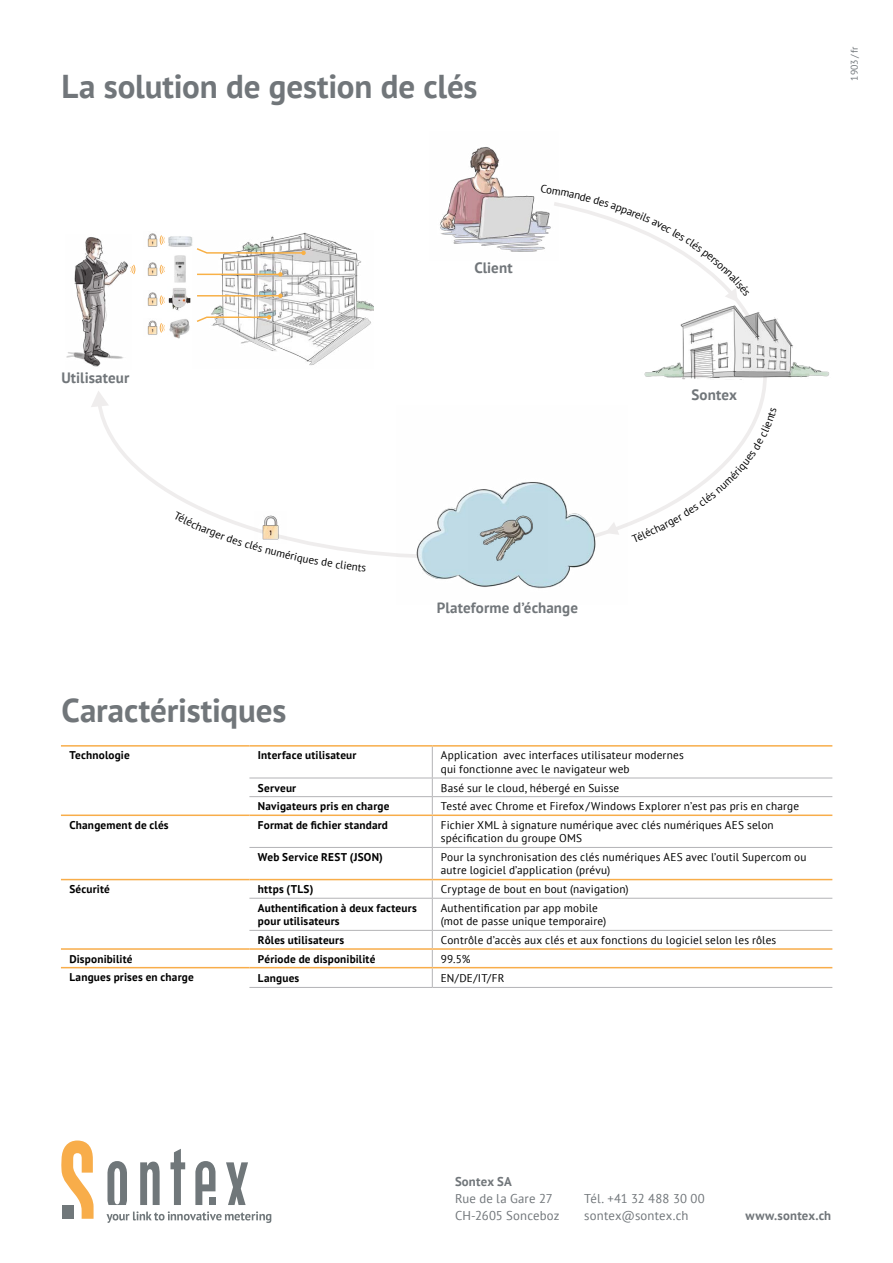
<style>
.page{position:relative;width:893px;height:1263px;background:#fff}
.page>*{position:absolute;margin:0;border:0;box-sizing:border-box;transform-origin:0 0}
.t1{font:700 33px "PT Sans";letter-spacing:-.005em;color:#71767a}
.t2{font:700 15px "PT Sans";letter-spacing:.005em;color:#71767a}
.t3{font:12.75px/17.2px "PT Sans";letter-spacing:.01em;color:#71767a}
.t4{font:700 12.75px "PT Sans";letter-spacing:.015em;color:#71767a}
.t5{font:11.25px/13.5px "PT Sans";letter-spacing:.015em;color:#000}
.t6{font:700 11.25px/13.5px "PT Sans";letter-spacing:.015em;color:#000}
.t7{font:10.95px "PT Sans";color:#000}
.t8{font:9.75px "PT Sans";color:#71767a}
</style>
<div class="page">
<svg style="left:91px;top:391px;width:17px;height:16px"></svg>
<img style="left:197px;top:232px;width:176px;height:133px">
<img style="left:644px;top:302px;width:185px;height:89px">
<img style="left:397px;top:482px;width:231px;height:107px">
<img style="left:66px;top:237px;width:62px;height:130px">
<img style="left:468px;top:493px;width:80px;height:80px">
<svg style="left:161px;top:295px;width:4px;height:10px"></svg>
<svg style="left:161px;top:265px;width:4px;height:9px"></svg>
<svg style="left:130px;top:265px;width:5px;height:9px"></svg>
<svg style="left:161px;top:235px;width:4px;height:10px"></svg>
<svg style="left:161px;top:323px;width:4px;height:10px"></svg>
<hr style="left:197px;top:274px;width:84px;height:1px;background:#f9b146">
<svg style="left:278px;top:272px;width:5px;height:5px"></svg>
<svg style="left:196px;top:247px;width:110px;height:8px"></svg>
<hr style="left:197px;top:295px;width:84px;height:1px;background:#f9b146">
<svg style="left:278px;top:294px;width:5px;height:4px"></svg>
<svg style="left:196px;top:315px;width:75px;height:8px"></svg>
<img style="left:147px;top:233px;width:14px;height:14px">
<img style="left:147px;top:262px;width:14px;height:14px">
<img style="left:147px;top:292px;width:14px;height:14px">
<img style="left:147px;top:320px;width:14px;height:15px">
<img style="left:168px;top:236px;width:25px;height:11px">
<img style="left:174px;top:255px;width:12px;height:28px">
<img style="left:168px;top:288px;width:23px;height:23px">
<img style="left:169px;top:319px;width:21px;height:20px">
<img style="left:440px;top:147px;width:101px;height:105px">
<hr style="left:249px;top:778px;width:183px;height:1px;background:#b3b3b6">
<hr style="left:249px;top:796px;width:183px;height:1px;background:#b3b3b6">
<hr style="left:249px;top:898px;width:183px;height:1px;background:#b3b3b6">
<hr style="left:249px;top:987px;width:183px;height:1px;background:#b3b3b6">
<hr style="left:432px;top:778px;width:400px;height:1px;background:#b3b3b6">
<hr style="left:432px;top:796px;width:400px;height:1px;background:#b3b3b6">
<hr style="left:432px;top:898px;width:400px;height:1px;background:#b3b3b6">
<hr style="left:432px;top:987px;width:400px;height:1px;background:#b3b3b6">
<hr style="left:249px;top:847px;width:183px;height:1px;background:#b3b3b6">
<hr style="left:432px;top:847px;width:400px;height:1px;background:#b3b3b6">
<hr style="left:249px;top:930px;width:183px;height:1px;background:#b3b3b6">
<hr style="left:432px;top:930px;width:400px;height:1px;background:#b3b3b6">
<hr style="left:432px;top:814px;width:400px;height:2px;background:#f8ad4a">
<hr style="left:432px;top:816px;width:1px;height:31px;background:#b3b3b6">
<hr style="left:432px;top:848px;width:1px;height:31px;background:#b3b3b6">
<hr style="left:432px;top:898px;width:1px;height:32px;background:#b3b3b6">
<hr style="left:432px;top:747px;width:1px;height:31px;background:#b3b3b6">
<svg style="left:432px;top:778px;width:1px;height:36px"></svg>
<svg style="left:432px;top:880px;width:1px;height:18px"></svg>
<svg style="left:432px;top:931px;width:1px;height:56px"></svg>
<hr style="left:61px;top:814px;width:188px;height:2px;background:#f8ad4a">
<hr style="left:249px;top:814px;width:183px;height:2px;background:#f8ad4a">
<hr style="left:61px;top:745px;width:188px;height:2px;background:#f8ad4a">
<hr style="left:61px;top:879px;width:188px;height:1px;background:#f8ad4a">
<hr style="left:61px;top:948px;width:188px;height:2px;background:#f8ad4a">
<hr style="left:61px;top:967px;width:188px;height:1px;background:#f8ad4a">
<hr style="left:249px;top:745px;width:183px;height:2px;background:#f8ad4a">
<hr style="left:432px;top:745px;width:400px;height:2px;background:#f8ad4a">
<hr style="left:249px;top:879px;width:183px;height:1px;background:#f8ad4a">
<hr style="left:432px;top:879px;width:400px;height:1px;background:#f8ad4a">
<hr style="left:249px;top:948px;width:183px;height:2px;background:#f8ad4a">
<hr style="left:432px;top:948px;width:400px;height:2px;background:#f8ad4a">
<hr style="left:249px;top:967px;width:183px;height:1px;background:#f8ad4a">
<hr style="left:432px;top:967px;width:400px;height:1px;background:#f8ad4a">
<svg style="left:61px;top:1140px;width:33px;height:79px"></svg>
<svg style="left:170px;top:1149px;width:15px;height:56px"></svg>
<svg style="left:226px;top:1162px;width:22px;height:43px"></svg>
<div style="left:209px;top:1197px;width:7px;height:8px;background:#70777a"></div>
<svg style="left:195px;top:1161px;width:20px;height:44px"></svg>
<svg style="left:140px;top:1161px;width:20px;height:44px"></svg>
<svg style="left:107px;top:1161px;width:20px;height:44px"></svg>
<svg style="left:106px;top:1211px;width:165px;height:12px"></svg>
<svg style="left:541px;top:202px;width:199px;height:100px"></svg>
<svg style="left:203px;top:511px;width:130px;height:38px"></svg>
<svg style="left:631px;top:407px;width:131px;height:118px"></svg>
<h1 class="t1" style="left:62px;top:65px;width:417px">La solution de gestion de clés</h1>
<h2 class="t2" style="left:61px;top:367px;width:70px">Utilisateur</h2>
<h2 class="t2" style="left:474px;top:258px;width:40px">Client</h2>
<p class="t8" style="left:848px;top:81px;width:35px;rotate:-90deg">1903/fr</p>
<h2 class="t2" style="left:691px;top:385px;width:47px">Sontex</h2>
<p class="t7" style="left:337px;top:557px;width:18px;rotate:8deg">clie</p>
<h2 class="t2" style="left:437px;top:598px;width:143px">Plateforme d’échange</h2>
<h1 class="t1" style="left:62px;top:689px;width:226px">Caractéristiques</h1>
<p class="t6" style="left:69px;top:748px;width:62px">Technologie</p>
<p class="t6" style="left:258px;top:748px;width:100px">Interface utilisateur</p>
<p class="t5" style="left:441px;top:748px;width:244px">Application avec interfaces utilisateur modernes qui fonctionne avec le navigateur web</p>
<p class="t6" style="left:258px;top:781px;width:40px">Serveur</p>
<p class="t5" style="left:441px;top:780px;width:180px">Basé sur le cloud, hébergé en Suisse</p>
<p class="t6" style="left:258px;top:799px;width:133px">Navigateurs pris en charge</p>
<p class="t5" style="left:441px;top:799px;width:360px">Testé avec Chrome et Firefox/Windows Explorer n’est pas pris en charge</p>
<p class="t6" style="left:69px;top:818px;width:101px">Changement de clés</p>
<p class="t6" style="left:258px;top:818px;width:132px">Format de fichier standard</p>
<p class="t5" style="left:441px;top:818px;width:334px">Fichier XML à signature numérique avec clés numériques AES selon spécification du groupe OMS</p>
<p class="t6" style="left:258px;top:850px;width:127px">Web Service REST (JSON)</p>
<p class="t5" style="left:441px;top:850px;width:367px">Pour la synchronisation des clés numériques AES avec l’outil Supercom ou autre logiciel d’application (prévu)</p>
<p class="t6" style="left:69px;top:882px;width:42px">Sécurité</p>
<p class="t6" style="left:258px;top:882px;width:57px">https (TLS)</p>
<p class="t5" style="left:441px;top:882px;width:189px">Cryptage de bout en bout (navigation)</p>
<p class="t6" style="left:258px;top:901px;width:160px">Authentification à deux facteurs pour utilisateurs</p>
<p class="t5" style="left:441px;top:901px;width:167px">Authentification par app mobile (mot de passe unique temporaire)</p>
<p class="t6" style="left:258px;top:933px;width:88px">Rôles utilisateurs</p>
<p class="t5" style="left:441px;top:933px;width:337px">Contrôle d’accès aux clés et aux fonctions du logiciel selon les rôles</p>
<p class="t6" style="left:69px;top:952px;width:65px">Disponibilité</p>
<p class="t6" style="left:258px;top:952px;width:119px">Période de disponibilité</p>
<p class="t5" style="left:441px;top:951px;width:31px">99.5%</p>
<p class="t6" style="left:69px;top:970px;width:126px">Langues prises en charge</p>
<p class="t6" style="left:258px;top:971px;width:43px">Langues</p>
<p class="t5" style="left:441px;top:971px;width:65px">EN/DE/IT/FR</p>
<p class="t4" style="left:455px;top:1173px;width:58px">Sontex SA</p>
<p class="t3" style="left:455px;top:1190px;width:106px">Rue de la Gare 27<br>CH-2605 Sonceboz</p>
<p class="t3" style="left:584px;top:1190px;width:122px">Tél. +41 32 488 30 00 sontex@sontex.ch</p>
<p class="t4" style="left:745px;top:1207px;width:87px">www.sontex.ch</p>
</div>
